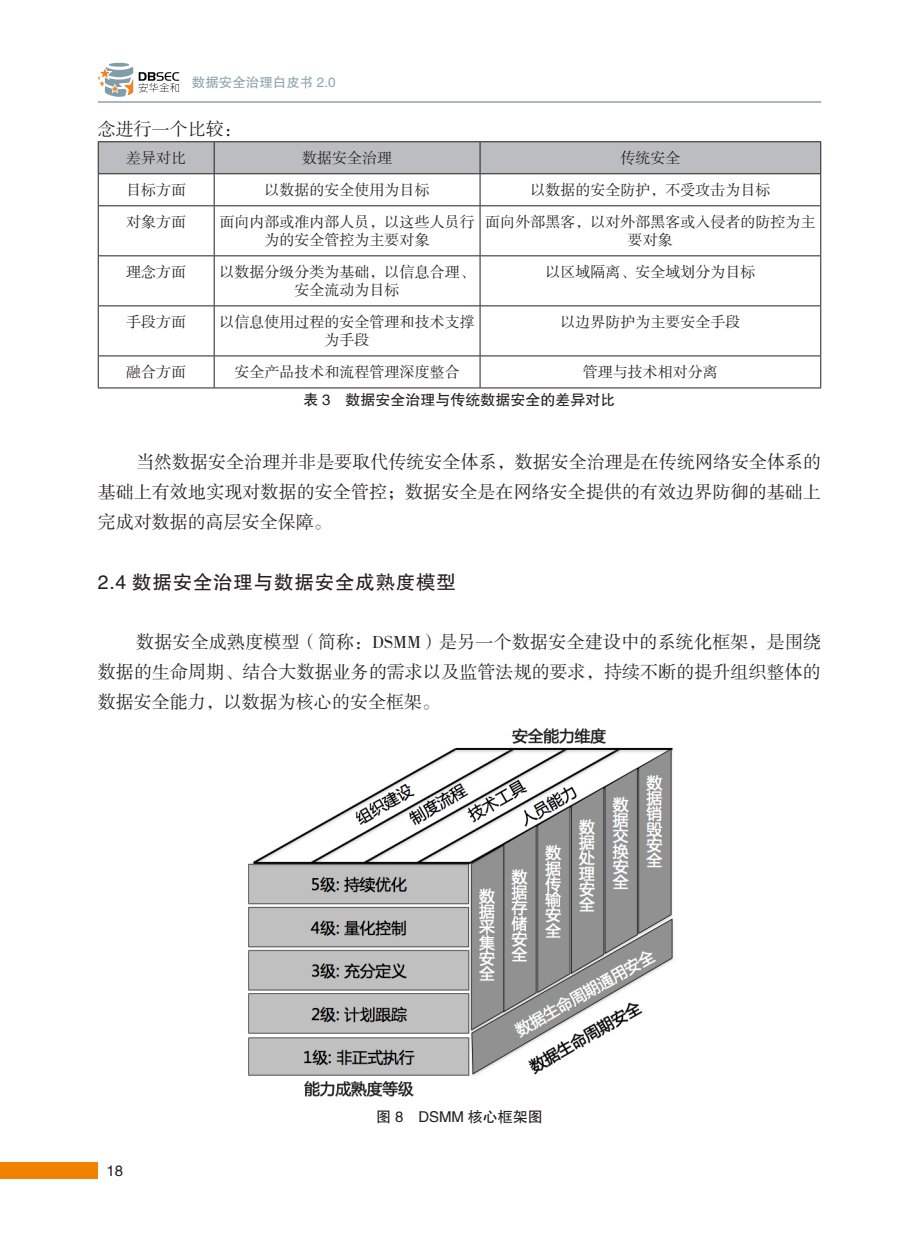
<style>
.page{position:relative;width:919px;height:1238px;background:#fff}
.page>*{position:absolute;margin:0;border:0;box-sizing:border-box;transform-origin:0 0}
.t1{font:19.5px "FZHTK GBK1 0";letter-spacing:.04em;color:#231f20}
.t2{font:18px/29.8px "FZSSK GBK1 0";letter-spacing:.005em;color:#231f20;text-align:justify}
.t3{font:15px/18px "FZSSK GBK1 0";color:#231f20;text-align:center}
.t4{font:15px "FZHTK GBK1 0";color:#231f20}
.t5{font:13.5px "FZHTK GBK1 0";color:#8da2ac}
</style>
<div class="page">
<hr style="left:98px;top:101px;width:723px;height:2px;background:#8da2ac">
<div style="left:0;top:1162px;width:98px;height:16px;background:#f18101"></div>
<svg style="left:109px;top:63px;width:20px;height:4px"></svg>
<svg style="left:98px;top:67px;width:35px;height:30px"></svg>
<svg style="left:139px;top:72px;width:40px;height:20px"></svg>
<div style="left:99px;top:142px;width:721px;height:31px;background:#bcbdc0"></div>
<hr style="left:98px;top:141px;width:116px;height:1px;background:#231f20">
<hr style="left:214px;top:141px;width:266px;height:1px;background:#231f20">
<hr style="left:480px;top:141px;width:341px;height:1px;background:#231f20">
<hr style="left:98px;top:173px;width:116px;height:1px;background:#231f20">
<hr style="left:214px;top:173px;width:266px;height:1px;background:#231f20">
<hr style="left:480px;top:173px;width:341px;height:1px;background:#231f20">
<hr style="left:98px;top:205px;width:116px;height:1px;background:#231f20">
<hr style="left:214px;top:205px;width:266px;height:1px;background:#231f20">
<hr style="left:480px;top:205px;width:341px;height:1px;background:#231f20">
<hr style="left:98px;top:255px;width:116px;height:1px;background:#231f20">
<hr style="left:214px;top:255px;width:266px;height:1px;background:#231f20">
<hr style="left:480px;top:255px;width:341px;height:1px;background:#231f20">
<hr style="left:98px;top:305px;width:116px;height:1px;background:#231f20">
<hr style="left:214px;top:305px;width:266px;height:1px;background:#231f20">
<hr style="left:480px;top:305px;width:341px;height:1px;background:#231f20">
<hr style="left:98px;top:355px;width:116px;height:1px;background:#231f20">
<hr style="left:214px;top:355px;width:266px;height:1px;background:#231f20">
<hr style="left:480px;top:355px;width:341px;height:1px;background:#231f20">
<hr style="left:98px;top:387px;width:116px;height:1px;background:#231f20">
<hr style="left:214px;top:387px;width:266px;height:1px;background:#231f20">
<hr style="left:480px;top:387px;width:341px;height:1px;background:#231f20">
<hr style="left:98px;top:142px;width:1px;height:31px;background:#231f20">
<hr style="left:98px;top:174px;width:1px;height:31px;background:#231f20">
<hr style="left:98px;top:206px;width:1px;height:49px;background:#231f20">
<hr style="left:98px;top:256px;width:1px;height:49px;background:#231f20">
<hr style="left:98px;top:306px;width:1px;height:49px;background:#231f20">
<hr style="left:98px;top:356px;width:1px;height:31px;background:#231f20">
<hr style="left:214px;top:142px;width:1px;height:31px;background:#231f20">
<hr style="left:479px;top:142px;width:1px;height:31px;background:#231f20">
<hr style="left:820px;top:142px;width:1px;height:31px;background:#231f20">
<hr style="left:214px;top:174px;width:1px;height:31px;background:#231f20">
<hr style="left:479px;top:174px;width:1px;height:31px;background:#231f20">
<hr style="left:820px;top:174px;width:1px;height:31px;background:#231f20">
<hr style="left:214px;top:206px;width:1px;height:49px;background:#231f20">
<hr style="left:479px;top:206px;width:1px;height:49px;background:#231f20">
<hr style="left:820px;top:206px;width:1px;height:49px;background:#231f20">
<hr style="left:214px;top:256px;width:1px;height:49px;background:#231f20">
<hr style="left:479px;top:256px;width:1px;height:49px;background:#231f20">
<hr style="left:820px;top:256px;width:1px;height:49px;background:#231f20">
<hr style="left:214px;top:306px;width:1px;height:49px;background:#231f20">
<hr style="left:479px;top:306px;width:1px;height:49px;background:#231f20">
<hr style="left:820px;top:306px;width:1px;height:49px;background:#231f20">
<hr style="left:214px;top:356px;width:1px;height:31px;background:#231f20">
<hr style="left:479px;top:356px;width:1px;height:31px;background:#231f20">
<hr style="left:820px;top:356px;width:1px;height:31px;background:#231f20">
<img style="left:248px;top:728px;width:425px;height:369px">
<p class="t5" style="left:192px;top:75px;width:145px">数据安全治理白皮书 2.0</p>
<p class="t2" style="left:98px;top:114px;width:145px">念进行一个比较：</p>
<p class="t3" style="left:126px;top:150px;width:61px">差异对比</p>
<p class="t3" style="left:302px;top:150px;width:91px">数据安全治理</p>
<p class="t3" style="left:620px;top:150px;width:61px">传统安全</p>
<p class="t3" style="left:126px;top:182px;width:61px">目标方面</p>
<p class="t3" style="left:264px;top:182px;width:166px">以数据的安全使用为目标</p>
<p class="t3" style="left:530px;top:182px;width:241px">以数据的安全防护，不受攻击为目标</p>
<p class="t3" style="left:126px;top:214px;width:61px">对象方面</p>
<p class="t3" style="left:219px;top:214px;width:257px">面向内部或准内部人员，以这些人员行为的安全管控为主要对象</p>
<p class="t3" style="left:485px;top:214px;width:331px">面向外部黑客，以对外部黑客或入侵者的防控为主要对象</p>
<p class="t3" style="left:126px;top:264px;width:61px">理念方面</p>
<p class="t3" style="left:219px;top:264px;width:256px">以数据分级分类为基础，以信息合理、安全流动为目标</p>
<p class="t3" style="left:545px;top:264px;width:211px">以区域隔离、安全域划分为目标</p>
<p class="t3" style="left:126px;top:314px;width:61px">手段方面</p>
<p class="t3" style="left:219px;top:314px;width:256px">以信息使用过程的安全管理和技术支撑为手段</p>
<p class="t3" style="left:560px;top:314px;width:181px">以边界防护为主要安全手段</p>
<p class="t3" style="left:126px;top:364px;width:61px">融合方面</p>
<p class="t3" style="left:234px;top:364px;width:227px">安全产品技术和流程管理深度整合</p>
<p class="t3" style="left:583px;top:364px;width:136px">管理与技术相对分离</p>
<p class="t4" style="left:303px;top:392px;width:314px">表 3 数据安全治理与传统数据安全的差异对比</p>
<p class="t2" style="left:98px;top:447px;width:724px;text-indent:38px">当然数据安全治理并非是要取代传统安全体系，数据安全治理是在传统网络安全体系的基础上有效地实现对数据的安全管控；数据安全是在网络安全提供的有效边界防御的基础上完成对数据的高层安全保障。</p>
<h1 class="t1" style="left:98px;top:571px;width:359px">2.4 数据安全治理与数据安全成熟度模型</h1>
<p class="t2" style="left:98px;top:628px;width:724px;text-indent:38px">数据安全成熟度模型（简称：DSMM）是另一个数据安全建设中的系统化框架，是围绕数据的生命周期、结合大数据业务的需求以及监管法规的要求，持续不断的提升组织整体的数据安全能力，以数据为核心的安全框架。</p>
<p class="t4" style="left:106px;top:1162px;width:18px">18</p>
<p class="t4" style="left:376px;top:1108px;width:168px">图 8 DSMM 核心框架图</p>
</div>
